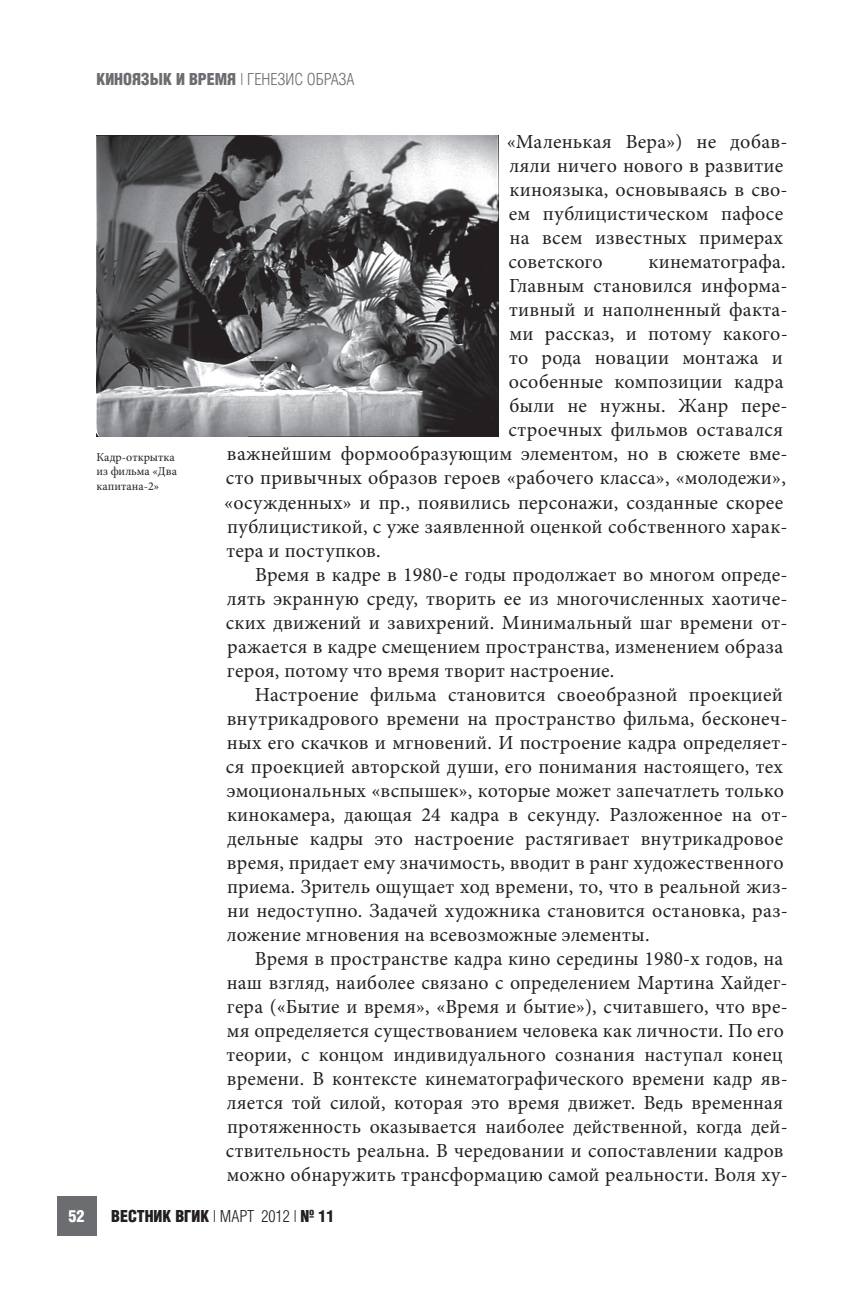
<style>
.page{position:relative;width:851px;height:1293px;background:#fff}
.page>*{position:absolute;margin:0;border:0;box-sizing:border-box;transform-origin:0 0}
.t1{font:20px/24px "Minion Pro";letter-spacing:.01em;color:#231f20}
.t2{font:16px "AG Letterica Cond L";color:#6c6d70}
.t3{font:16px "AG Letterica Cond L";color:#231f20}
.t4{font:700 16px "AG Letterica Cond L";color:#231f20}
.t5{font:700 16px "AG Letterica Cond L";color:#6c6d70}
.t6{font:700 16px "AG Letterica Cond L";color:#fff}
.t7{font:12px/14.4px "Minion Pro";color:#231f20}
.s1{font-weight:700}
</style>
<div class="page">
<div style="left:57px;top:1196px;width:39px;height:40px;background:#6c6d70"></div>
<img style="left:96px;top:135px;width:402px;height:301px">
<p class="t5" style="left:96px;top:69px;width:10px">КИНОЯ</p>
<p class="t2" style="left:141px;top:70px;width:215px"><span class="s1">ЗЫК И ВРЕМЯ</span> | ГЕНЕЗИС ОБРАЗА</p>
<p class="t7" style="left:96px;top:450px;width:82px">Кадр-открытка из фильма «Два капитана-2»</p>
<p class="t1" style="left:506px;top:130px;width:282px">«Маленькая Вера») не добав&shy;ляли ничего нового в развитие киноязыка, основываясь в сво&shy;ем публицистическом пафосе на всем известных примерах советского</p>
<p class="t1" style="left:648px;top:250px;width:139px">кинематографа.</p>
<p class="t1" style="left:509px;top:274px;width:280px">Главным становился информа-</p>
<p class="t1" style="left:509px;top:298px;width:280px">тивный и наполненный факта-</p>
<p class="t1" style="left:509px;top:322px;width:280px">ми рассказ, и потому какого-</p>
<p class="t1" style="left:509px;top:346px;width:275px">то рода новации монтажа и</p>
<p class="t1" style="left:508px;top:370px;width:276px">особенные композиции кадра</p>
<p class="t1" style="left:509px;top:394px;width:280px">были не нужны. Жанр пере-</p>
<p class="t1" style="left:508px;top:418px;width:276px">строечных фильмов оставался</p>
<p class="t1" style="left:227px;top:442px;width:562px">важнейшим формообразующим элементом, но в сюжете вме-</p>
<p class="t1" style="left:226px;top:466px;width:561px">сто привычных образов героев «рабочего класса», «молодежи»,</p>
<p class="t1" style="left:224px;top:490px;width:560px">«осужденных» и пр., появились персонажи, созданные скорее</p>
<p class="t1" style="left:227px;top:514px;width:562px">публицистикой, с уже заявленной оценкой собственного харак-</p>
<p class="t1" style="left:226px;top:538px;width:156px">тера и поступков.</p>
<p class="t1" style="left:255px;top:562px;width:534px">Время в кадре в 1980-е годы продолжает во многом опреде-</p>
<p class="t1" style="left:227px;top:586px;width:562px">лять экранную среду, творить ее из многочисленных хаотиче-</p>
<p class="t1" style="left:226px;top:610px;width:563px">ских движений и завихрений. Минимальный шаг времени от-</p>
<p class="t1" style="left:227px;top:634px;width:557px">ражается в кадре смещением пространства, изменением образа</p>
<p class="t1" style="left:227px;top:658px;width:389px">героя, потому что время творит настроение.</p>
<p class="t1" style="left:255px;top:682px;width:529px">Настроение фильма становится своеобразной проекцией</p>
<p class="t1" style="left:227px;top:706px;width:562px">внутрикадрового времени на пространство фильма, бесконеч-</p>
<p class="t1" style="left:227px;top:730px;width:562px">ных его скачков и мгновений. И построение кадра определяет-</p>
<p class="t1" style="left:226px;top:754px;width:558px">ся проекцией авторской души, его понимания настоящего, тех</p>
<p class="t1" style="left:227px;top:778px;width:558px">эмоциональных «вспышек», которые может запечатлеть только</p>
<p class="t1" style="left:227px;top:802px;width:562px">кинокамера, дающая 24 кадра в секунду. Разложенное на от-</p>
<p class="t1" style="left:227px;top:826px;width:557px">дельные кадры это настроение растягивает внутрикадровое</p>
<p class="t1" style="left:227px;top:850px;width:558px">время, придает ему значимость, вводит в ранг художественного</p>
<p class="t1" style="left:227px;top:874px;width:562px">приема. Зритель ощущает ход времени, то, что в реальной жиз-</p>
<p class="t1" style="left:227px;top:898px;width:562px">ни недоступно. Задачей художника становится остановка, раз-</p>
<p class="t1" style="left:227px;top:922px;width:424px">ложение мгновения на всевозможные элементы.</p>
<p class="t1" style="left:255px;top:946px;width:530px">Время в пространстве кадра кино середины 1980-х годов, на</p>
<p class="t1" style="left:227px;top:970px;width:562px">наш взгляд, наиболее связано с определением Мартина Хайдег-</p>
<p class="t1" style="left:227px;top:994px;width:562px">гера («Бытие и время», «Время и бытие»), считавшего, что вре-</p>
<p class="t1" style="left:227px;top:1018px;width:558px">мя определяется существованием человека как личности. По его</p>
<p class="t1" style="left:226px;top:1042px;width:557px">теории, с концом индивидуального сознания наступал конец</p>
<p class="t1" style="left:227px;top:1066px;width:562px">времени. В контексте кинематографического времени кадр яв-</p>
<p class="t1" style="left:227px;top:1090px;width:557px">ляется той силой, которая это время движет. Ведь временная</p>
<p class="t1" style="left:227px;top:1114px;width:562px">протяженность оказывается наиболее действенной, когда дей-</p>
<p class="t1" style="left:226px;top:1138px;width:559px">ствительность реальна. В чередовании и сопоставлении кадров</p>
<p class="t1" style="left:227px;top:1162px;width:562px">можно обнаружить трансформацию самой реальности. Воля ху-</p>
<p class="t6" style="left:68px;top:1206px;width:17px">52</p>
<p class="t4" style="left:111px;top:1206px;width:36px">ВЕСТНИК</p>
<p class="t3" style="left:175px;top:1207px;width:54px"><span class="s1">ВГИК</span> |март</p>
<p class="t3" style="left:261px;top:1207px;width:74px">2012 | <span class="s1">№ 11</span></p>
</div>
